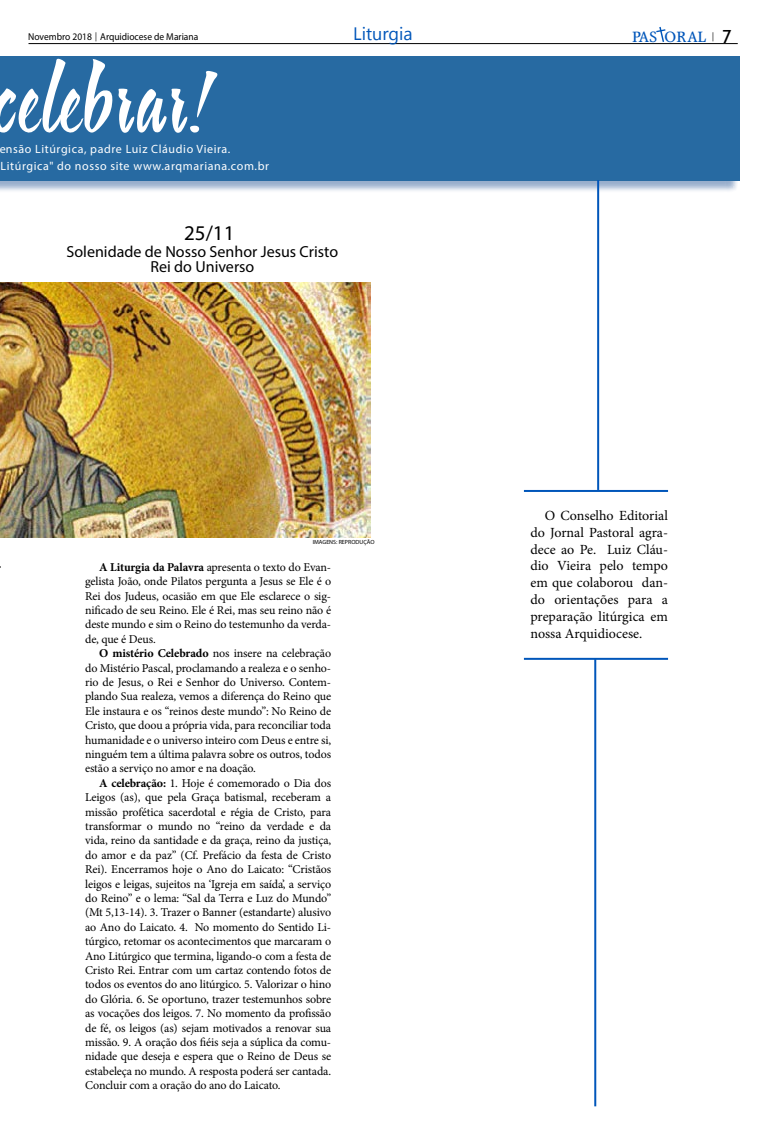
<style>
.page{position:relative;width:766px;height:1134px;background:#fff}
.page>*{position:absolute;margin:0;border:0;box-sizing:border-box;transform-origin:0 0}
.t1{font:88px "Handletter";letter-spacing:.05em;color:#fff}
.t2{font:21px "Myriad Pro";color:#000}
.t3{font:18px "Gadugi";color:#0056ba}
.t4{font:16px/15px "Myriad Pro";color:#000;text-align:center}
.t5{font:15px "Steward Cond";color:#0056ba;scale:1.25 1}
.t6{font:14px/16.8px "Minion Pro";color:#000;text-align:justify}
.t7{font:12px/14.4px "Minion Pro";letter-spacing:-.01em;color:#000;text-align:justify}
.t8{font:12px/16.2px "Myriad Pro";letter-spacing:.05em;color:#fff}
.t9{font:10px "Myriad Pro";color:#000;scale:.95 1}
.t10{font:6px "Myriad Pro";color:#000}
.s1{font-family:"PT Serif";font-size:11px}
.s2{font-family:"PT Serif";font-size:11px;color:#000}
.s3{font-family:"Geometric 212 BT";font-size:17px;color:#fff}
.s4{font-family:"Geometric 212 BT";font-size:17px;color:#000}
.s5{font-weight:700}
</style>
<div class="page">
<hr style="left:28px;top:43px;width:709px;height:1px;background:#000">
<svg style="left:656px;top:27px;width:9px;height:15px"></svg>
<div style="left:0;top:58px;width:738px;height:135px;background:#003882;opacity:.48"></div>
<div style="left:0;top:56px;width:739px;height:124px;background:#276aa2"></div>
<img style="left:0;top:283px;width:370px;height:254px">
<hr style="left:597px;top:180px;width:2px;height:310px;background:#0056ba">
<hr style="left:523px;top:490px;width:144px;height:2px;background:#0056ba">
<hr style="left:523px;top:658px;width:144px;height:2px;background:#0056ba">
<hr style="left:594px;top:659px;width:2px;height:447px;background:#0056ba">
<h3 class="t3" style="left:353px;top:23px;width:61px">Liturgia</h3>
<p class="t9" style="left:28px;top:31px;width:180px">Novembro 2018 <span class="s1">|</span> Arquidiocese de Mariana</p>
<p class="t5" style="left:632px;top:27px;width:81px">PAS ORAL <span class="s2">|</span> <span class="s3">3</span><span class="s4">7</span></p>
<h1 class="t1" style="left:-7px;top:51px;width:223px">celebrar!</h1>
<p class="t8" style="left:-1px;top:141px;width:271px">ensão Litúrgica, padre Luiz Cláudio Vieira.<br>Litúrgica" do nosso site www.arqmariana.com.br</p>
<h2 class="t2" style="left:184px;top:220px;width:52px">25/11</h2>
<h3 class="t4" style="left:66px;top:244px;width:273px">Solenidade de Nosso Senhor Jesus Cristo<br>Rei do Universo</h3>
<p class="t10" style="left:312px;top:538px;width:63px">IMAGENS: REPRODUÇÃO</p>
<p class="t7" style="left:85px;top:560px;width:247px;text-indent:14px"><span class="s5">A Liturgia da Palavra</span> apresenta o texto do Evan&shy;gelista João, onde Pilatos pergunta a Jesus se Ele é o Rei dos Judeus, ocasião em que Ele esclarece o sig&shy;nificado de seu Reino. Ele é Rei, mas seu reino não é deste mundo e sim o Reino do testemunho da verda&shy;de, que é Deus.</p>
<p class="t7" style="left:85px;top:646px;width:247px;text-indent:14px"><span class="s5">O mistério Celebrado</span> nos insere na celebração do Mistério Pascal, proclamando a realeza e o senho&shy;rio de Jesus, o Rei e Senhor do Universo. Contem&shy;plando Sua realeza, vemos a diferença do Reino que Ele instaura e os “reinos deste mundo”: No Reino de Cristo, que doou a própria vida, para reconciliar toda humanidade e o universo inteiro com Deus e entre si, ninguém tem a última palavra sobre os outros, todos estão a serviço no amor e na doação.</p>
<p class="t7" style="left:85px;top:776px;width:247px;text-indent:14px"><span class="s5">A celebração:</span> 1. Hoje é comemorado o Dia dos Leigos (as), que pela Graça batismal, receberam a missão profética sacerdotal e régia de Cristo, para transformar o mundo no “reino da verdade e da vida, reino da santidade e da graça, reino da justiça, do amor e da paz” (Cf. Prefácio da festa de Cristo Rei). Encerramos hoje o Ano do Laicato: “Cristãos leigos e leigas, sujeitos na ‘Igreja em saída’, a serviço do Reino” e o lema: “Sal da Terra e Luz do Mundo” (Mt 5,13-14). 3. Trazer o Banner (estandarte) alusivo ao Ano do Laicato. 4. No momento do Sentido Li&shy;túrgico, retomar os acontecimentos que marcaram o Ano Litúrgico que termina, ligando-o com a festa de Cristo Rei. Entrar com um cartaz contendo fotos de todos os eventos do ano litúrgico. 5. Valorizar o hino do Glória. 6. Se oportuno, trazer testemunhos sobre as vocações dos leigos. 7. No momento da profissão de fé, os leigos (as) sejam motivados a renovar sua missão. 9. A oração dos fiéis seja a súplica da comu&shy;nidade que deseja e espera que o Reino de Deus se estabeleça no mundo. A resposta poderá ser cantada.<br>Concluir com a oração do ano do Laicato.</p>
<p class="t6" style="left:530px;top:507px;width:139px;text-indent:14px">O Conselho Editorial do Jornal Pastoral agra&shy;dece ao Pe. Luiz Cláu&shy;dio Vieira pelo tempo em que colaborou dan&shy;do orientações para a preparação litúrgica em nossa Arquidiocese.</p>
</div>
